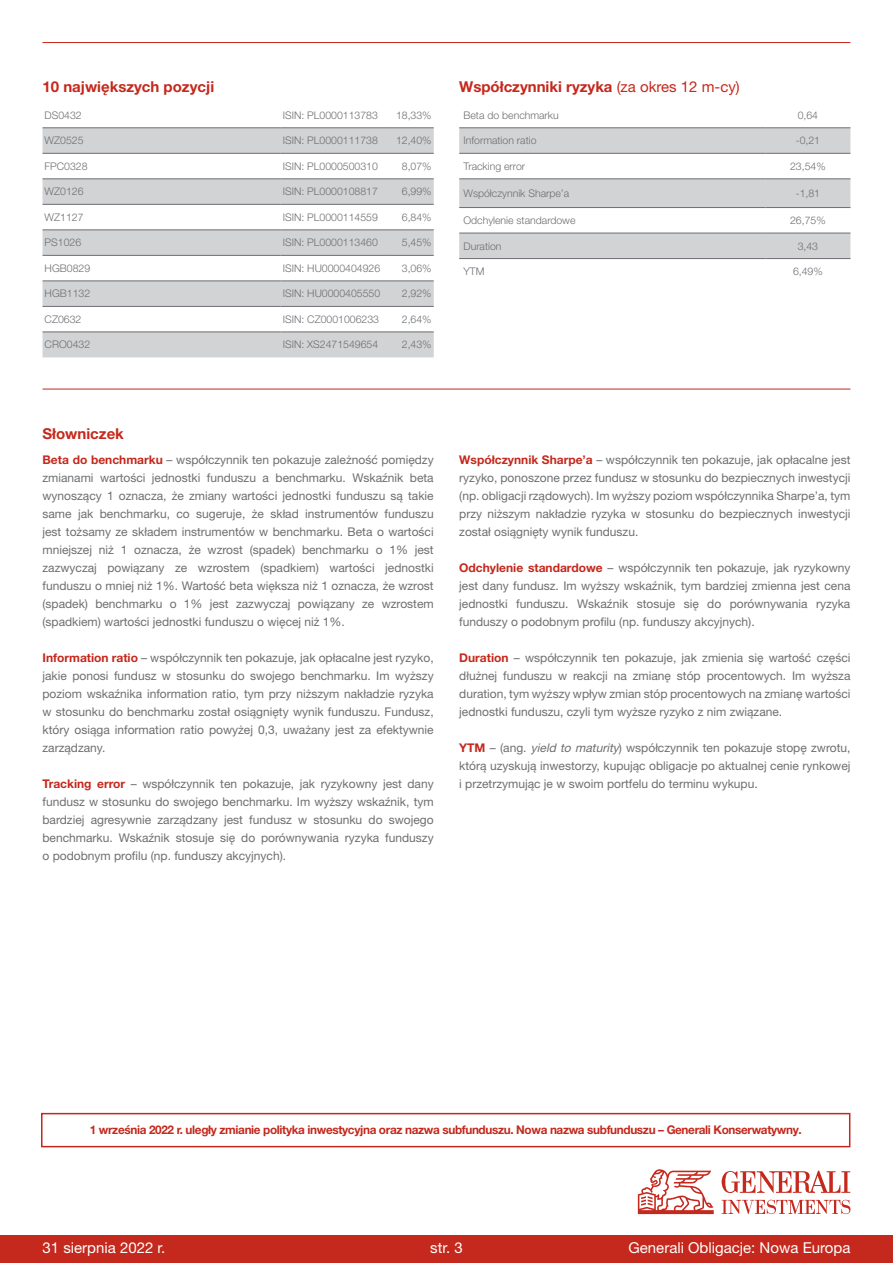
<style>
.page{position:relative;width:893px;height:1263px;background:#fff}
.page>*{position:absolute;margin:0;border:0;box-sizing:border-box;transform-origin:0 0}
.t1{font:700 15px "Helvetica Neue LT Pro";color:#c5281c}
.t2{font:15px "Helvetica Neue LT Pro";color:#fff}
.t3{font:12px/18px "Helvetica Neue LT Pro";color:#6d6e71;text-align:justify}
.t4{font:700 12px "Helvetica Neue LT Pro";letter-spacing:-.03em;color:#c5281c}
.t5{font:300 10.5px "Helvetica Neue LT Pro";color:#6d6e71}
.s1{font-weight:400}
.s2{font-weight:700;color:#c5281c}
.s3{font-style:italic}
</style>
<div class="page">
<hr style="left:43px;top:42px;width:807px;height:1px;background:#c5281c">
<svg style="left:43px;top:127px;width:391px;height:1px"></svg>
<svg style="left:43px;top:129px;width:391px;height:228px;fill:#d1d3d4"></svg>
<hr style="left:43px;top:128px;width:238px;height:1px;background:#6d6e71">
<hr style="left:281px;top:128px;width:106px;height:1px;background:#6d6e71">
<hr style="left:387px;top:128px;width:47px;height:1px;background:#6d6e71">
<hr style="left:43px;top:153px;width:238px;height:1px;background:#6d6e71">
<hr style="left:281px;top:153px;width:106px;height:1px;background:#6d6e71">
<hr style="left:387px;top:153px;width:47px;height:1px;background:#6d6e71">
<hr style="left:43px;top:179px;width:238px;height:1px;background:#6d6e71">
<hr style="left:281px;top:179px;width:106px;height:1px;background:#6d6e71">
<hr style="left:387px;top:179px;width:47px;height:1px;background:#6d6e71">
<hr style="left:43px;top:204px;width:238px;height:1px;background:#6d6e71">
<hr style="left:281px;top:204px;width:106px;height:1px;background:#6d6e71">
<hr style="left:387px;top:204px;width:47px;height:1px;background:#6d6e71">
<hr style="left:43px;top:230px;width:238px;height:1px;background:#6d6e71">
<hr style="left:281px;top:230px;width:106px;height:1px;background:#6d6e71">
<hr style="left:387px;top:230px;width:47px;height:1px;background:#6d6e71">
<hr style="left:43px;top:255px;width:238px;height:1px;background:#6d6e71">
<hr style="left:281px;top:255px;width:106px;height:1px;background:#6d6e71">
<hr style="left:387px;top:255px;width:47px;height:1px;background:#6d6e71">
<hr style="left:43px;top:281px;width:238px;height:1px;background:#6d6e71">
<hr style="left:281px;top:281px;width:106px;height:1px;background:#6d6e71">
<hr style="left:387px;top:281px;width:47px;height:1px;background:#6d6e71">
<hr style="left:43px;top:306px;width:238px;height:1px;background:#6d6e71">
<hr style="left:281px;top:306px;width:106px;height:1px;background:#6d6e71">
<hr style="left:387px;top:306px;width:47px;height:1px;background:#6d6e71">
<hr style="left:43px;top:332px;width:238px;height:1px;background:#6d6e71">
<hr style="left:281px;top:332px;width:106px;height:1px;background:#6d6e71">
<hr style="left:387px;top:332px;width:47px;height:1px;background:#6d6e71">
<svg style="left:459px;top:129px;width:391px;height:129px;fill:#d1d3d4"></svg>
<hr style="left:459px;top:128px;width:306px;height:1px;background:#6d6e71">
<hr style="left:765px;top:128px;width:85px;height:1px;background:#6d6e71">
<hr style="left:459px;top:233px;width:306px;height:1px;background:#6d6e71">
<hr style="left:765px;top:233px;width:85px;height:1px;background:#6d6e71">
<hr style="left:459px;top:258px;width:306px;height:1px;background:#6d6e71">
<hr style="left:765px;top:258px;width:85px;height:1px;background:#6d6e71">
<hr style="left:459px;top:153px;width:306px;height:1px;background:#6d6e71">
<hr style="left:765px;top:153px;width:85px;height:1px;background:#6d6e71">
<hr style="left:459px;top:179px;width:306px;height:1px;background:#6d6e71">
<hr style="left:765px;top:179px;width:85px;height:1px;background:#6d6e71">
<hr style="left:459px;top:207px;width:306px;height:1px;background:#6d6e71">
<hr style="left:765px;top:207px;width:85px;height:1px;background:#6d6e71">
<hr style="left:43px;top:389px;width:807px;height:1px;background:#c5281c">
<div style="left:41px;top:1113px;width:809px;height:34px;border:2px solid #c5281c"></div>
<div style="left:0;top:1235px;width:893px;height:28px;background:#c5281c"></div>
<svg style="left:638px;top:1169px;width:76px;height:45px"></svg>
<svg style="left:722px;top:1200px;width:128px;height:14px"></svg>
<svg style="left:722px;top:1171px;width:128px;height:22px"></svg>
<p class="t1" style="left:43px;top:77px;width:173px">10 największych pozycji</p>
<p class="t5" style="left:45px;top:109px;width:39px">DS0432</p>
<p class="t5" style="left:283px;top:109px;width:97px">ISIN: PL0000113783</p>
<p class="t5" style="left:396px;top:109px;width:37px">18,33%</p>
<p class="t5" style="left:45px;top:134px;width:40px">WZ0525</p>
<p class="t5" style="left:283px;top:134px;width:97px">ISIN: PL0000111738</p>
<p class="t5" style="left:396px;top:134px;width:37px">12,40%</p>
<p class="t5" style="left:45px;top:160px;width:44px">FPC0328</p>
<p class="t5" style="left:283px;top:160px;width:97px">ISIN: PL0000500310</p>
<p class="t5" style="left:402px;top:160px;width:31px">8,07%</p>
<p class="t5" style="left:45px;top:185px;width:40px">WZ0126</p>
<p class="t5" style="left:283px;top:185px;width:97px">ISIN: PL0000108817</p>
<p class="t5" style="left:402px;top:185px;width:31px">6,99%</p>
<p class="t5" style="left:45px;top:211px;width:40px">WZ1127</p>
<p class="t5" style="left:283px;top:211px;width:97px">ISIN: PL0000114559</p>
<p class="t5" style="left:402px;top:211px;width:31px">6,84%</p>
<p class="t5" style="left:45px;top:236px;width:38px">PS1026</p>
<p class="t5" style="left:283px;top:236px;width:97px">ISIN: PL0000113460</p>
<p class="t5" style="left:402px;top:236px;width:31px">5,45%</p>
<p class="t5" style="left:45px;top:262px;width:47px">HGB0829</p>
<p class="t5" style="left:283px;top:262px;width:99px">ISIN: HU0000404926</p>
<p class="t5" style="left:402px;top:262px;width:31px">3,06%</p>
<p class="t5" style="left:45px;top:287px;width:47px">HGB1132</p>
<p class="t5" style="left:283px;top:287px;width:99px">ISIN: HU0000405550</p>
<p class="t5" style="left:402px;top:287px;width:31px">2,92%</p>
<p class="t5" style="left:45px;top:313px;width:38px">CZ0632</p>
<p class="t5" style="left:283px;top:313px;width:98px">ISIN: CZ0001006233</p>
<p class="t5" style="left:402px;top:313px;width:31px">2,64%</p>
<p class="t5" style="left:45px;top:338px;width:47px">CRO0432</p>
<p class="t5" style="left:283px;top:338px;width:97px">ISIN: XS2471549654</p>
<p class="t5" style="left:402px;top:338px;width:31px">2,43%</p>
<p class="t1" style="left:459px;top:77px;width:282px">Współczynniki ryzyka <span class="s1">(za okres 12 m-cy)</span></p>
<p class="t5" style="left:463px;top:109px;width:97px">Beta do benchmarku</p>
<p class="t5" style="left:798px;top:109px;width:22px">0,64</p>
<p class="t5" style="left:463px;top:134px;width:75px">Information ratio</p>
<p class="t5" style="left:796px;top:134px;width:26px">-0,21</p>
<p class="t5" style="left:463px;top:160px;width:63px">Tracking error</p>
<p class="t5" style="left:790px;top:160px;width:37px">23,54%</p>
<p class="t5" style="left:463px;top:187px;width:107px">Współczynnik Sharpe’a</p>
<p class="t5" style="left:796px;top:187px;width:26px">-1,81</p>
<p class="t5" style="left:463px;top:214px;width:114px">Odchylenie standardowe</p>
<p class="t5" style="left:790px;top:214px;width:37px">26,75%</p>
<p class="t5" style="left:463px;top:239px;width:40px">Duration</p>
<p class="t5" style="left:798px;top:239px;width:22px">3,43</p>
<p class="t5" style="left:463px;top:265px;width:22px">YTM</p>
<p class="t5" style="left:793px;top:265px;width:31px">6,49%</p>
<p class="t1" style="left:43px;top:424px;width:83px">Słowniczek</p>
<p class="t3" style="left:43px;top:450px;width:393px"><span class="s2">Beta do benchmarku</span> – współczynnik ten pokazuje zależność pomiędzy zmianami wartości jednostki funduszu a benchmarku. Wskaźnik beta wynoszący 1 oznacza, że zmiany wartości jednostki funduszu są takie same jak benchmarku, co sugeruje, że skład instrumentów funduszu jest tożsamy ze składem instrumentów w benchmarku. Beta o wartości mniejszej niż 1 oznacza, że wzrost (spadek) benchmarku o 1% jest zazwyczaj powiązany ze wzrostem (spadkiem) wartości jednostki funduszu o mniej niż 1%. Wartość beta większa niż 1 oznacza, że wzrost (spadek) benchmarku o 1% jest zazwyczaj powiązany ze wzrostem (spadkiem) wartości jednostki funduszu o więcej niż 1%.</p>
<p class="t3" style="left:43px;top:648px;width:393px"><span class="s2">Information ratio</span> – współczynnik ten pokazuje, jak opłacalne jest ryzyko, jakie ponosi fundusz w stosunku do swojego benchmarku. Im wyższy poziom wskaźnika information ratio, tym przy niższym nakładzie ryzyka w stosunku do benchmarku został osiągnięty wynik funduszu. Fundusz, który osiąga information ratio powyżej 0,3, uważany jest za efektywnie zarządzany.</p>
<p class="t3" style="left:43px;top:774px;width:393px"><span class="s2">Tracking error</span> – współczynnik ten pokazuje, jak ryzykowny jest dany fundusz w stosunku do swojego benchmarku. Im wyższy wskaźnik, tym bardziej agresywnie zarządzany jest fundusz w stosunku do swojego benchmarku. Wskaźnik stosuje się do porównywania ryzyka funduszy o podobnym profilu (np. funduszy akcyjnych).</p>
<p class="t3" style="left:459px;top:450px;width:393px"><span class="s2">Współczynnik Sharpe’a</span> – współczynnik ten pokazuje, jak opłacalne jest ryzyko, ponoszone przez fundusz w stosunku do bezpiecznych inwestycji (np. obligacji rządowych). Im wyższy poziom współczynnika Sharpe’a, tym przy niższym nakładzie ryzyka w stosunku do bezpiecznych inwestycji został osiągnięty wynik funduszu.</p>
<p class="t3" style="left:459px;top:558px;width:393px"><span class="s2">Odchylenie standardowe</span> – współczynnik ten pokazuje, jak ryzykowny jest dany fundusz. Im wyższy wskaźnik, tym bardziej zmienna jest cena jednostki funduszu. Wskaźnik stosuje się do porównywania ryzyka funduszy o podobnym profilu (np. funduszy akcyjnych).</p>
<p class="t3" style="left:459px;top:648px;width:393px"><span class="s2">Duration</span> – współczynnik ten pokazuje, jak zmienia się wartość części dłużnej funduszu w reakcji na zmianę stóp procentowych. Im wyższa duration, tym wyższy wpływ zmian stóp procentowych na zmianę wartości jednostki funduszu, czyli tym wyższe ryzyko z nim związane.</p>
<p class="t3" style="left:459px;top:738px;width:393px"><span class="s2">YTM</span> – (ang. <span class="s3">yield to maturity</span>) współczynnik ten pokazuje stopę zwrotu, którą uzyskują inwestorzy, kupując obligacje po aktualnej cenie rynkowej i przetrzymując je w swoim portfelu do terminu wykupu.</p>
<p class="t4" style="left:90px;top:1122px;width:713px">1 września 2022 r. uległy zmianie polityka inwestycyjna oraz nazwa subfunduszu. Nowa nazwa subfunduszu – Generali Konserwatywny.</p>
<p class="t2" style="left:43px;top:1238px;width:124px">31 sierpnia 2022 r.</p>
<p class="t2" style="left:430px;top:1238px;width:34px">str. 3</p>
<p class="t2" style="left:628px;top:1238px;width:223px">Generali Obligacje: Nowa Europa</p>
</div>
